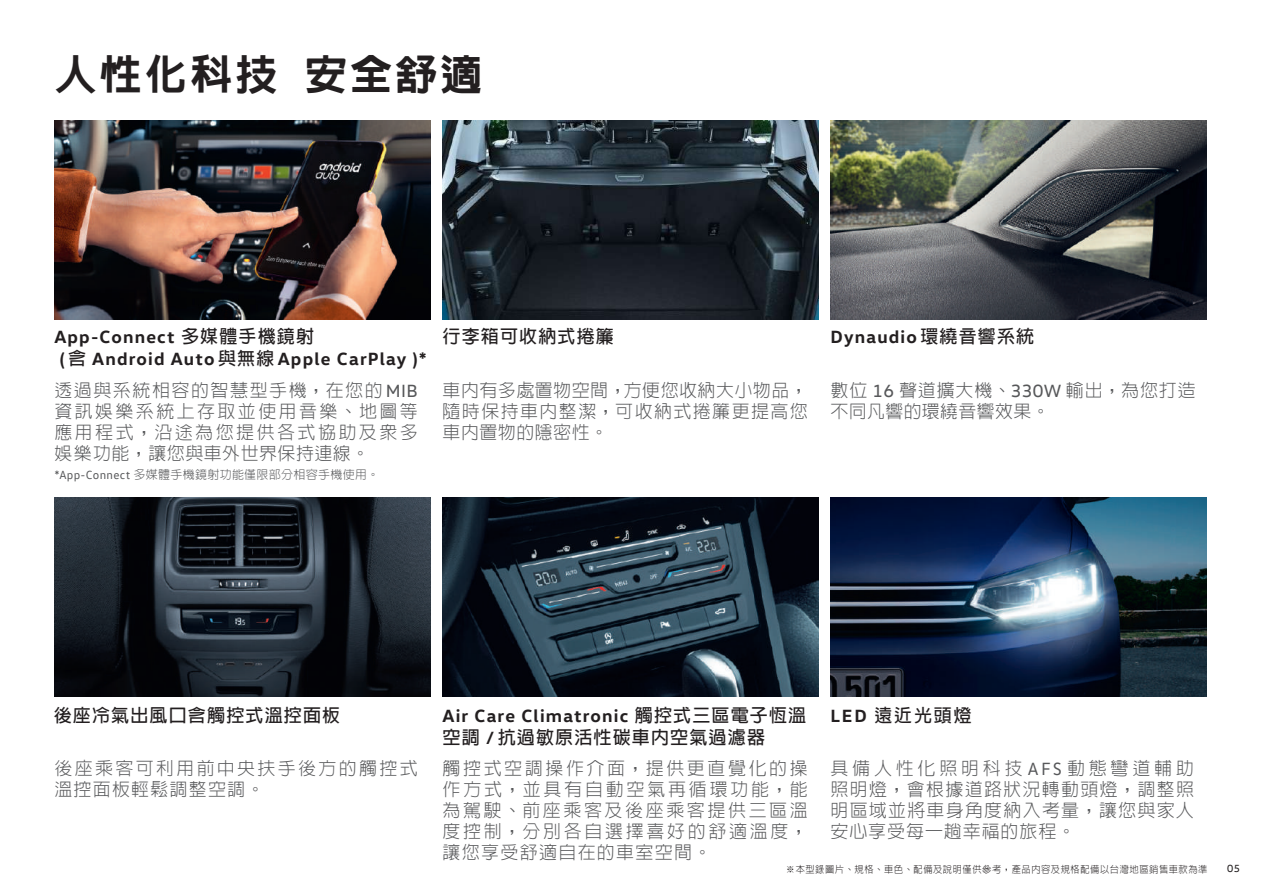
<style>
.page{position:relative;width:1263px;height:893px;background:#fff}
.page>*{position:absolute;margin:0;border:0;box-sizing:border-box;transform-origin:0 0}
.t1{font:800 42px "AR Hei B5";letter-spacing:.075em;color:#231f20}
.t2{font:300 18px/21px "AR Hei B5";letter-spacing:.07em;color:#57585a;text-align:justify}
.t3{font:700 18px "VW Head";letter-spacing:.065em;color:#231f20}
.t4{font:300 18px/30.8px "AR Hei B5";letter-spacing:.145em;color:#57585a}
.t5{font:300 18px/21px "AR Hei B5";letter-spacing:.015em;color:#57585a}
.t6{font:700 18px "AR Hei B5";letter-spacing:.065em;color:#231f20}
.t7{font:300 18px/21px "AR Hei B5";letter-spacing:.13em;color:#57585a}
.t8{font:300 12px "AR Hei B5";letter-spacing:.025em;color:#57585a}
.t9{font:10.5px "VW Head";color:#231f20}
.t10{font:300 9.75px "AR Hei B5";letter-spacing:.06em;color:#231f20;scale:.95 1}
.s1{font-family:"AR Hei B5"}
.s2{font-family:"VW Head";font-weight:400}
.s3{font-family:"VW Text";font-weight:400}
.s4{font-family:"VW Head"}
.s5{font-weight:700;color:#231f20}
.s6{font-family:"VW Head";font-weight:700;color:#231f20}
</style>
<div class="page">
<img style="left:443px;top:121px;width:376px;height:198px">
<img style="left:55px;top:120px;width:376px;height:199px">
<img style="left:55px;top:498px;width:376px;height:199px">
<img style="left:443px;top:498px;width:375px;height:199px">
<img style="left:830px;top:498px;width:376px;height:199px">
<img style="left:830px;top:120px;width:376px;height:199px">
<h1 class="t1" style="left:55px;top:53px;width:429px">人性化科技 安全舒適</h1>
<p class="t3" style="left:54px;top:325px;width:261px">App-Connect <span class="s1">多媒體手機鏡射</span></p>
<p class="t3" style="left:830px;top:325px;width:205px">Dynaudio <span class="s1">環繞音響系統</span></p>
<p class="t3" style="left:60px;top:347px;width:369px">( <span class="s1">含</span> Android Auto <span class="s1">與無線</span> Apple CarPlay )*</p>
<p class="t6" style="left:443px;top:327px;width:173px">行李箱可收納式捲簾</p>
<p class="t2" style="left:54px;top:379px;width:365px">透過與系統相容的智慧型手機，在您的<span class="s2">MIB</span>資訊娛樂系統上存取並使用音樂、地圖等應用程式，沿途為您提供各式協助及眾多娛樂功能，讓您與車外世界保持連線。</p>
<p class="t8" style="left:54px;top:468px;width:326px"><span class="s3">*App-Connect</span> 多媒體手機鏡射功能僅限部分相容手機使用。</p>
<p class="t2" style="left:443px;top:379px;width:367px">車內有多處置物空間，方便您收納大小物品，隨時保持車內整潔，可收納式捲簾更提高您車內置物的隱密性。</p>
<p class="t5" style="left:830px;top:379px;width:367px">數位 <span class="s2">16</span> 聲道擴大機、<span class="s2">330W</span> 輸出，為您打造不同凡響的環繞音響效果。</p>
<p class="t6" style="left:54px;top:706px;width:288px">後座冷氣出風口含觸控式溫控面板</p>
<p class="t6" style="left:830px;top:706px;width:143px"><span class="s4">LED</span> 遠近光頭燈</p>
<p class="t3" style="left:443px;top:704px;width:365px">Air Care Climatronic <span class="s1">觸控式三區電子恆溫</span></p>
<p class="t4" style="left:443px;top:722px;width:367px"><span class="s5">空調</span> <span class="s6">/</span> <span class="s5">抗過敏原活性碳車內空氣過濾器<br></span>觸控式空調操作介面，提供更直覺化的操</p>
<p class="t2" style="left:443px;top:779px;width:367px">作方式，並具有自動空氣再循環功能，能為駕駛、前座乘客及後座乘客提供三區溫度控制，分別各自選擇喜好的舒適溫度，讓您享受舒適自在的車室空間。</p>
<p class="t7" style="left:54px;top:758px;width:365px">後座乘客可利用前中央扶手後方的觸控式溫控面板輕鬆調整空調。</p>
<p class="t2" style="left:830px;top:758px;width:365px">具備人性化照明科技<span class="s3">AFS</span>動態彎道輔助照明燈，會根據道路狀況轉動頭燈，調整照明區域並將車身角度納入考量，讓您與家人安心享受每一趟幸福的旅程。</p>
<p class="t10" style="left:786px;top:864px;width:445px">※本型錄圖片、規格、車色、配備及說明僅供參考，產品內容及規格配備以台灣地區銷售車款為準</p>
<p class="t9" style="left:1227px;top:862px;width:14px">05</p>
</div>
